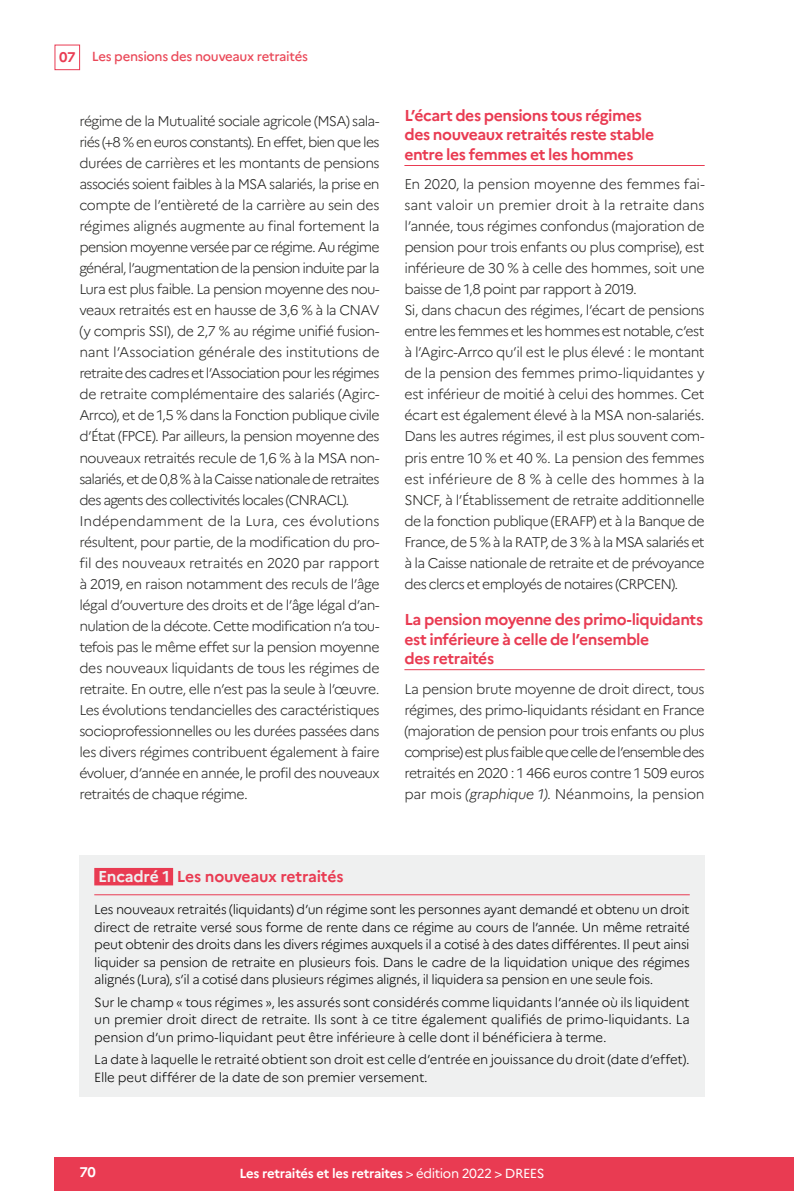
<style>
.page{position:relative;width:794px;height:1191px;background:#fff}
.page>*{position:absolute;margin:0;border:0;box-sizing:border-box;transform-origin:0 0}
.t1{font:700 15.75px/19.2px "Marianne";letter-spacing:-.03em;color:#e93b52}
.t2{font:300 14px/21px "Marianne";letter-spacing:-.04em;color:#252523}
.t3{font:700 14px "Marianne";color:#fff}
.t4{font:300 13.12px/17.5px "Marianne";letter-spacing:-.02em;color:#000;text-align:justify}
.t5{font:700 13.12px "Marianne";letter-spacing:-.025em;color:#fff}
.t6{font:500 13.12px "Marianne";letter-spacing:-.025em;color:#ea4858}
.s1{font-weight:700;font-size:14px;color:#e93b52}
.s2{font-style:italic}
.s3{color:#eff0f0}
.s4{font-weight:400}
</style>
<div class="page">
<div style="left:55px;top:45px;width:25px;height:25px;border:1px solid #e93b52"></div>
<div style="left:55px;top:1157px;width:739px;height:34px;background:#e93b52"></div>
<hr style="left:404px;top:165px;width:300px;height:1px;background:#e93b52">
<hr style="left:404px;top:669px;width:300px;height:1px;background:#e93b52">
<div style="left:79px;top:855px;width:625px;height:241px;background:#eff0f0"></div>
<hr style="left:94px;top:894px;width:596px;height:1px;background:#e93b52">
<div style="left:94px;top:868px;width:79px;height:17px;background:#e93b52"></div>
<p class="t6" style="left:59px;top:49px;width:250px"><span class="s1">07</span> Les pensions des nouveaux retraités</p>
<p class="t2" style="left:79px;top:111px;width:302px">régime de la Mutualité sociale agricole (MSA) sala&shy;riés (+8 % en euros constants). En effet, bien que les durées de carrières et les montants de pensions associés soient faibles à la MSA salariés, la prise en compte de l’entièreté de la carrière au sein des régimes alignés augmente au final fortement la pension moyenne versée par ce régime. Au régime général, l’augmentation de la pension induite par la Lura est plus faible. La pension moyenne des nou&shy;veaux retraités est en hausse de 3,6 % à la CNAV (y compris SSI), de 2,7 % au régime unifié fusion&shy;nant l’Association générale des institutions de retraite des cadres et l’Association pour les régimes de retraite complémentaire des salariés (Agirc-Arrco), et de 1,5 % dans la Fonction publique civile d’État (FPCE). Par ailleurs, la pension moyenne des nouveaux retraités recule de 1,6 % à la MSA non&shy;salariés, et de 0,8 % à la Caisse nationale de retraites des agents des collectivités locales (CNRACL).<br>Indépendamment de la Lura, ces évolutions résultent, pour partie, de la modification du pro&shy;fil des nouveaux retraités en 2020 par rapport à 2019, en raison notamment des reculs de l’âge légal d’ouverture des droits et de l’âge légal d’an&shy;nulation de la décote. Cette modification n’a tou&shy;tefois pas le même effet sur la pension moyenne des nouveaux liquidants de tous les régimes de retraite. En outre, elle n’est pas la seule à l’œuvre.<br>Les évolutions tendancielles des caractéristiques socioprofessionnelles ou les durées passées dans les divers régimes contribuent également à faire évoluer, d’année en année, le profil des nouveaux retraités de chaque régime.</p>
<p class="t1" style="left:404px;top:106px;width:251px">L’écart des pensions tous régimes des nouveaux retraités reste stable entre les femmes et les hommes</p>
<p class="t2" style="left:404px;top:174px;width:302px">En 2020, la pension moyenne des femmes fai&shy;sant valoir un premier droit à la retraite dans l’année, tous régimes confondus (majoration de pension pour trois enfants ou plus comprise), est inférieure de 30 % à celle des hommes, soit une baisse de 1,8 point par rapport à 2019.<br>Si, dans chacun des régimes, l’écart de pensions entre les femmes et les hommes est notable, c’est à l’Agirc-Arrco qu’il est le plus élevé : le montant de la pension des femmes primo-liquidantes y est inférieur de moitié à celui des hommes. Cet écart est également élevé à la MSA non-salariés.<br>Dans les autres régimes, il est plus souvent com&shy;pris entre 10 % et 40 %. La pension des femmes est inférieure de 8 % à celle des hommes à la SNCF, à l’Établissement de retraite additionnelle de la fonction publique (ERAFP) et à la Banque de France, de 5 % à la RATP, de 3 % à la MSA salariés et à la Caisse nationale de retraite et de prévoyance des clercs et employés de notaires (CRPCEN).</p>
<p class="t1" style="left:404px;top:610px;width:300px">La pension moyenne des primo-liquidants est inférieure à celle de l’ensemble<br>des retraités</p>
<p class="t2" style="left:404px;top:678px;width:302px;text-align:justify">La pension brute moyenne de droit direct, tous régimes, des primo-liquidants résidant en France (majoration de pension pour trois enfants ou plus comprise) est plus faible que celle de l’ensemble des retraités en 2020 : 1 466 euros contre 1 509 euros par mois <span class="s2">(graphique 1)</span>. Néanmoins, la pension</p>
<p class="t1" style="left:98px;top:866px;width:247px"><span class="s3">Encadré 1</span> Les nouveaux retraités</p>
<p class="t4" style="left:94px;top:901px;width:597px">Les nouveaux retraités (liquidants) d’un régime sont les personnes ayant demandé et obtenu un droit direct de retraite versé sous forme de rente dans ce régime au cours de l’année. Un même retraité peut obtenir des droits dans les divers régimes auxquels il a cotisé à des dates différentes. Il peut ainsi liquider sa pension de retraite en plusieurs fois. Dans le cadre de la liquidation unique des régimes alignés (Lura), s’il a cotisé dans plusieurs régimes alignés, il liquidera sa pension en une seule fois.</p>
<p class="t4" style="left:94px;top:993px;width:597px">Sur le champ « tous régimes », les assurés sont considérés comme liquidants l’année où ils liquident un premier droit direct de retraite. Ils sont à ce titre également qualifiés de primo-liquidants. La pension d’un primo-liquidant peut être inférieure à celle dont il bénéficiera à terme.</p>
<p class="t4" style="left:94px;top:1050px;width:597px">La date à laquelle le retraité obtient son droit est celle d’entrée en jouissance du droit (date d’effet).<br>Elle peut différer de la date de son premier versement.</p>
<p class="t3" style="left:79px;top:1163px;width:18px">70</p>
<p class="t5" style="left:239px;top:1165px;width:307px">Les retraités et les retraites <span class="s4">&gt; édition 2022 &gt; DREES</span></p>
</div>
